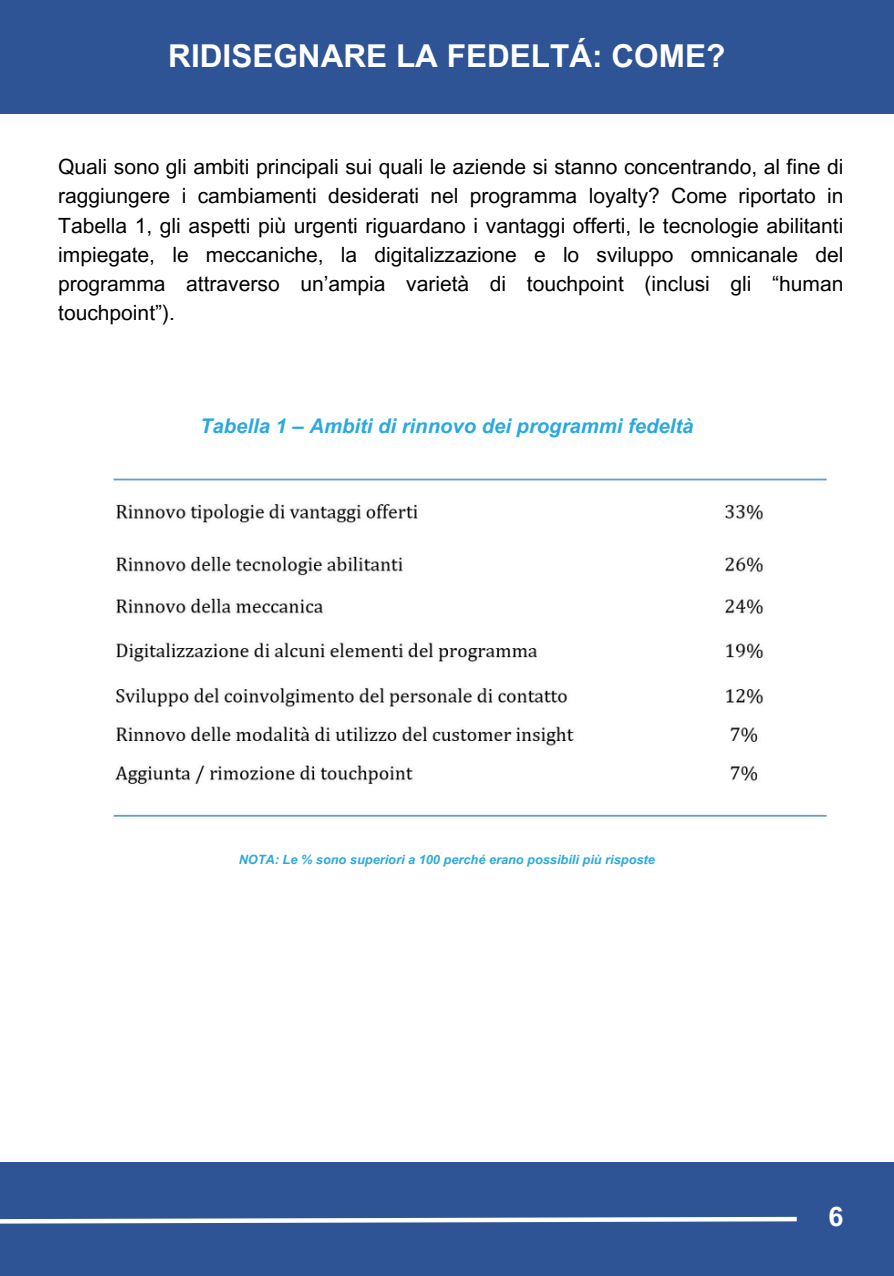
<style>
.page{position:relative;width:894px;height:1276px;background:#fff}
.page>*{position:absolute;margin:0;border:0;box-sizing:border-box;transform-origin:0 0}
.t1{font:700 31.5px "Arial MT Pro";color:#fff}
.t2{font:700 27px "Arial MT Pro";color:#fff}
.t3{font:21px/29.2px "Arial MT Pro";color:#000;text-align:justify}
.t4{font:italic 700 20.25px "Arial MT Pro";color:#2ba9dc}
.t5{font:italic 700 12.75px "Arial MT Pro";color:#2ba9dc}
</style>
<div class="page">
<div style="left:0;top:1162px;width:893px;height:114px;background:#2e5495"></div>
<svg style="left:0;top:1216px;width:797px;height:8px"></svg>
<div style="left:0;top:0;width:893px;height:113px;background:#2e5495"></div>
<img style="left:113px;top:478px;width:714px;height:339px">
<p class="t1" style="left:168px;top:44px;width:558px">RIDISEGNARE LA FEDELTÁ: COME?</p>
<h3 class="t3" style="left:58px;top:155px;width:786px">Quali sono gli ambiti principali sui quali le aziende si stanno concentrando, al fine di raggiungere i cambiamenti desiderati nel programma loyalty? Come riportato in Tabella 1, gli aspetti più urgenti riguardano i vantaggi offerti, le tecnologie abilitanti impiegate, le meccaniche, la digitalizzazione e lo sviluppo omnicanale del programma attraverso un’ampia varietà di touchpoint (inclusi gli “human touchpoint”).</h3>
<h2 class="t4" style="left:200px;top:419px;width:494px">Tabella 1 – Ambiti di rinnovo dei programmi fedeltà</h2>
<p class="t5" style="left:238px;top:855px;width:417px">NOTA: Le % sono superiori a 100 perché erano possibili più risposte</p>
<h1 class="t2" style="left:828px;top:1207px;width:17px">6</h1>
</div>
